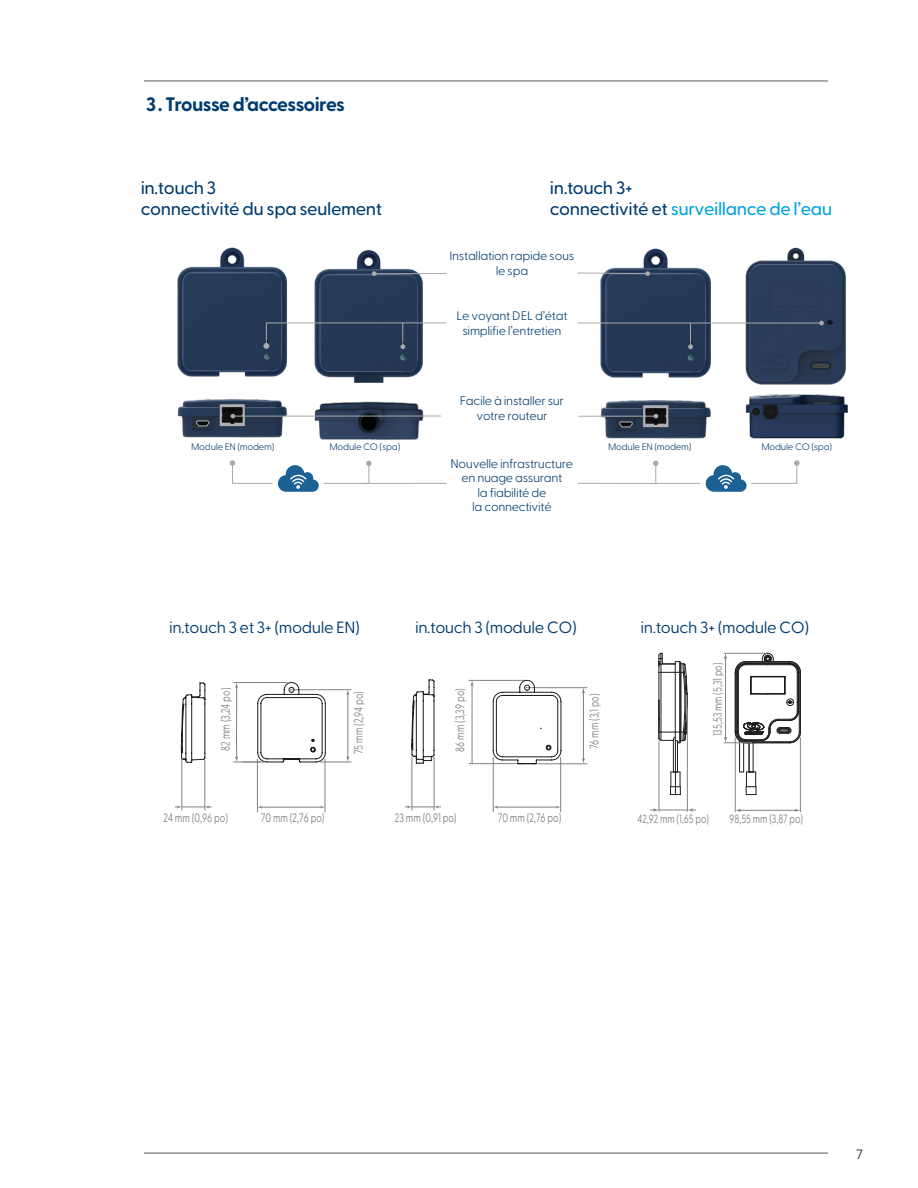
<style>
.page{position:relative;width:918px;height:1188px;background:#fff}
.page>*{position:absolute;margin:0;border:0;box-sizing:border-box;transform-origin:0 0}
.sous_titre{font:700 19.5px "Greycliff CF";letter-spacing:-.03em;color:#003b70}
.t1{font:500 18px/21.5px "Greycliff CF";letter-spacing:-.025em;color:#003b70}
.t2{font:16.35px "Greycliff CF";letter-spacing:-.025em;color:#003b70}
.t3{font:600 16.35px "Greycliff CF";letter-spacing:-.025em;color:#003b70}
.t4{font:300 13.5px "Greycliff CF";letter-spacing:-.025em;color:#003b70}
.t5{font:13.5px "Greycliff CF";color:#231f20}
.t6{font:300 12.3px/14.5px "Greycliff CF";letter-spacing:-.025em;color:#003b70;text-align:center}
.t7{font:12.3px "Greycliff CF";color:#808180;scale:.75 1}
.t8{font:12.3px "Greycliff CF";color:#818282;scale:.75 1}
.t9{font:12px "Greycliff CF";color:#818282;scale:.75 1}
.t10{font:300 9.45px "Greycliff CF";letter-spacing:-.025em;color:#003b70}
.s1{color:#00a2df}
</style>
<div class="page">
<img style="left:738px;top:247px;width:110px;height:192px">
<img style="left:592px;top:248px;width:132px;height:191px">
<img style="left:177px;top:247px;width:124px;height:191px">
<img style="left:305px;top:250px;width:126px;height:190px">
<svg style="left:688px;top:324px;width:5px;height:25px"></svg>
<svg style="left:263px;top:322px;width:184px;height:27px"></svg>
<hr style="left:578px;top:323px;width:244px;height:1px;background:#a9a8aa">
<svg style="left:819px;top:321px;width:5px;height:4px"></svg>
<hr style="left:374px;top:273px;width:72px;height:1px;background:#a9a8aa">
<svg style="left:372px;top:271px;width:5px;height:5px"></svg>
<svg style="left:577px;top:271px;width:73px;height:5px"></svg>
<hr style="left:579px;top:416px;width:77px;height:1px;background:#a9a8aa">
<svg style="left:654px;top:414px;width:4px;height:5px"></svg>
<hr style="left:233px;top:416px;width:208px;height:1px;background:#a9a8aa">
<svg style="left:230px;top:414px;width:5px;height:5px"></svg>
<hr style="left:363px;top:483px;width:83px;height:1px;background:#a9a8aa">
<svg style="left:230px;top:460px;width:142px;height:32px"></svg>
<hr style="left:578px;top:483px;width:80px;height:1px;background:#a9a8aa">
<svg style="left:653px;top:460px;width:147px;height:32px"></svg>
<hr style="left:348px;top:693px;width:1px;height:65px;background:#808180">
<svg style="left:346px;top:690px;width:4px;height:5px"></svg>
<svg style="left:346px;top:756px;width:4px;height:6px"></svg>
<hr style="left:290px;top:689px;width:61px;height:1px;background:#808180">
<hr style="left:320px;top:762px;width:31px;height:1px;background:#808180">
<svg style="left:234px;top:682px;width:92px;height:81px"></svg>
<hr style="left:205px;top:760px;width:1px;height:50px;background:#808180">
<hr style="left:182px;top:760px;width:1px;height:50px;background:#808180">
<svg style="left:181px;top:683px;width:24px;height:80px"></svg>
<hr style="left:261px;top:807px;width:61px;height:1px;background:#808180">
<svg style="left:320px;top:806px;width:5px;height:3px"></svg>
<hr style="left:257px;top:759px;width:1px;height:53px;background:#808180">
<hr style="left:325px;top:759px;width:1px;height:53px;background:#808180">
<svg style="left:175px;top:806px;width:36px;height:2px"></svg>
<hr style="left:496px;top:807px;width:62px;height:1px;background:#808180">
<hr style="left:493px;top:757px;width:1px;height:55px;background:#808180">
<hr style="left:560px;top:757px;width:1px;height:55px;background:#808180">
<hr style="left:434px;top:757px;width:1px;height:53px;background:#808180">
<hr style="left:412px;top:757px;width:1px;height:53px;background:#808180">
<svg style="left:405px;top:806px;width:36px;height:2px"></svg>
<hr style="left:583px;top:691px;width:1px;height:69px;background:#818282">
<svg style="left:582px;top:758px;width:3px;height:6px"></svg>
<hr style="left:526px;top:687px;width:61px;height:1px;background:#818282">
<hr style="left:538px;top:764px;width:49px;height:1px;background:#818282">
<hr style="left:472px;top:684px;width:1px;height:80px;background:#808180">
<svg style="left:470px;top:681px;width:4px;height:5px"></svg>
<hr style="left:469px;top:763px;width:47px;height:1px;background:#818282">
<hr style="left:469px;top:680px;width:57px;height:1px;background:#818282">
<svg style="left:493px;top:680px;width:68px;height:84px"></svg>
<svg style="left:411px;top:680px;width:23px;height:83px"></svg>
<hr style="left:144px;top:1152px;width:684px;height:2px;background:#231f20">
<hr style="left:144px;top:80px;width:684px;height:2px;background:#231f20">
<svg style="left:723px;top:653px;width:78px;height:159px"></svg>
<hr style="left:673px;top:739px;width:1px;height:33px;background:#211e1e">
<hr style="left:677px;top:741px;width:1px;height:31px;background:#211e1e">
<hr style="left:675px;top:741px;width:1px;height:31px;background:#211e1e">
<svg style="left:658px;top:653px;width:30px;height:96px"></svg>
<hr style="left:687px;top:708px;width:1px;height:103px;background:#818282">
<hr style="left:659px;top:741px;width:1px;height:70px;background:#818282">
<svg style="left:650px;top:772px;width:46px;height:40px"></svg>
<p class="sous_titre" style="left:144px;top:89px;width:202px">3. Trousse d’accessoires</p>
<h2 class="t1" style="left:141px;top:176px;width:243px">in.touch 3<br>connectivité du spa seulement</h2>
<h2 class="t1" style="left:550px;top:175px;width:284px">in.touch 3+<br>connectivité et <span class="s1">surveillance de l’eau</span></h2>
<p class="t6" style="left:450px;top:248px;width:126px">Installation rapide sous le spa</p>
<p class="t6" style="left:456px;top:308px;width:113px">Le voyant DEL d’état simplifie l’entretien</p>
<h3 class="t3" style="left:463px;top:384px;width:70px">in.touch 3</h3>
<p class="t6" style="left:460px;top:393px;width:106px">Facile à installer sur votre routeur</p>
<p class="t6" style="left:451px;top:455px;width:124px">Nouvelle infrastructure en nuage assurant<br>la fiabilité de<br>la connectivité</p>
<p class="t10" style="left:191px;top:440px;width:85px">Module EN (modem)</p>
<p class="t10" style="left:329px;top:440px;width:72px">Module CO (spa)</p>
<p class="t10" style="left:608px;top:440px;width:85px">Module EN (modem)</p>
<p class="t10" style="left:761px;top:440px;width:72px">Module CO (spa)</p>
<h3 class="t3" style="left:253px;top:441px;width:22px">No</h3>
<h3 class="t3" style="left:488px;top:476px;width:22px">No</h3>
<p class="t4" style="left:157px;top:615px;width:152px">for 24/7 water monitoring</p>
<h3 class="t2" style="left:169px;top:615px;width:192px">in.touch 3 et 3+ (module EN)</h3>
<h3 class="t2" style="left:415px;top:615px;width:164px">in.touch 3 (module CO)</h3>
<h3 class="t2" style="left:641px;top:615px;width:170px">in.touch 3+ (module CO)</h3>
<p class="t7" style="left:216px;top:751px;width:85px;rotate:-90deg">82 mm (3,24 po)</p>
<p class="t7" style="left:349px;top:754px;width:86px;rotate:-90deg">75 mm (2,94 po)</p>
<p class="t7" style="left:451px;top:752px;width:86px;rotate:-90deg">86 mm (3,39 po)</p>
<p class="t7" style="left:585px;top:749px;width:76px;rotate:-90deg">76 mm (3,1 po)</p>
<p class="t7" style="left:163px;top:808px;width:88px">24 mm (0,96 po)</p>
<p class="t7" style="left:261px;top:808px;width:86px">70 mm (2,76 po)</p>
<p class="t7" style="left:395px;top:808px;width:84px">23 mm (0,91 po)</p>
<p class="t7" style="left:498px;top:808px;width:86px">70 mm (2,76 po)</p>
<p class="t9" style="left:709px;top:736px;width:100px;rotate:-90deg">135,53 mm (5,31 po)</p>
<p class="t8" style="left:635px;top:809px;width:99px">42,92 mm (1,65 po)</p>
<p class="t8" style="left:737px;top:809px;width:102px">98,55 mm (3,87 po)</p>
<p class="t9" style="left:638px;top:810px;width:97px">42,92 mm (1,65 po)</p>
<p class="t9" style="left:730px;top:810px;width:100px">98,55 mm (3,87 po)</p>
<p class="t5" style="left:855px;top:1144px;width:11px">7</p>
</div>
